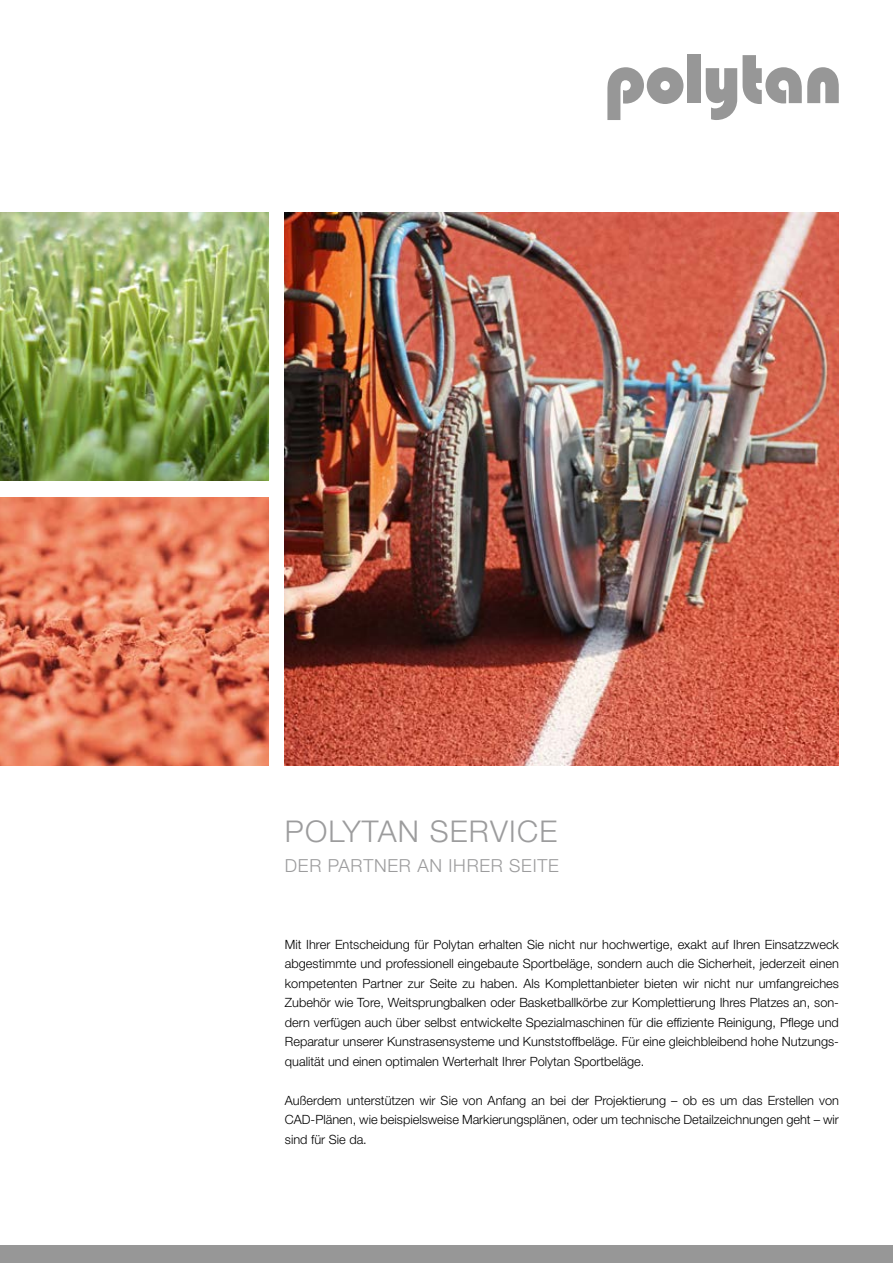
<style>
.page{position:relative;width:893px;height:1263px;background:#fff}
.page>*{position:absolute;margin:0;border:0;box-sizing:border-box;transform-origin:0 0}
.t1{font:300 30px "Helvetica Neue LT Std";letter-spacing:.04em;color:#9c9c9d}
.t2{font:300 18px "Helvetica Neue LT Std";letter-spacing:.04em;color:#9c9c9d}
.t3{font:300 12.75px/19.5px "Helvetica Neue LT Std";color:#000;text-align:justify}
</style>
<div class="page">
<div style="left:0;top:1246px;width:893px;height:17px;background:#979797"></div>
<img style="left:0;top:213px;width:268px;height:267px">
<img style="left:0;top:497px;width:268px;height:268px">
<img style="left:285px;top:213px;width:554px;height:552px">
<div style="left:687px;top:54px;width:13px;height:49px;background:#979797"></div>
<svg style="left:706px;top:68px;width:31px;height:52px"></svg>
<svg style="left:743px;top:55px;width:96px;height:49px"></svg>
<svg style="left:607px;top:67px;width:76px;height:53px"></svg>
<h1 class="t1" style="left:285px;top:813px;width:274px">POLYTAN SERVICE</h1>
<h2 class="t2" style="left:285px;top:855px;width:275px">DER PARTNER AN IHRER SEITE</h2>
<p class="t3" style="left:285px;top:934px;width:556px">Mit Ihrer Entscheidung für Polytan erhalten Sie nicht nur hochwertige, exakt auf Ihren Einsatzzweck abgestimmte und professionell eingebaute Sportbeläge, sondern auch die Sicherheit, jederzeit einen kompetenten Partner zur Seite zu haben. Als Komplettanbieter bieten wir nicht nur umfangreiches Zubehör wie Tore, Weitsprungbalken oder Basketballkörbe zur Komplettierung Ihres Platzes an, son&shy;dern verfügen auch über selbst entwickelte Spezialmaschinen für die effiziente Reinigung, Pflege und Reparatur unserer Kunstrasensysteme und Kunststoffbeläge. Für eine gleichbleibend hohe Nutzungs&shy;qualität und einen optimalen Werterhalt Ihrer Polytan Sportbeläge.</p>
<p class="t3" style="left:285px;top:1090px;width:555px">Außerdem unterstützen wir Sie von Anfang an bei der Projektierung – ob es um das Erstellen von CAD-Plänen, wie beispielsweise Markierungsplänen, oder um technische Detailzeichnungen geht – wir sind für Sie da.</p>
</div>
